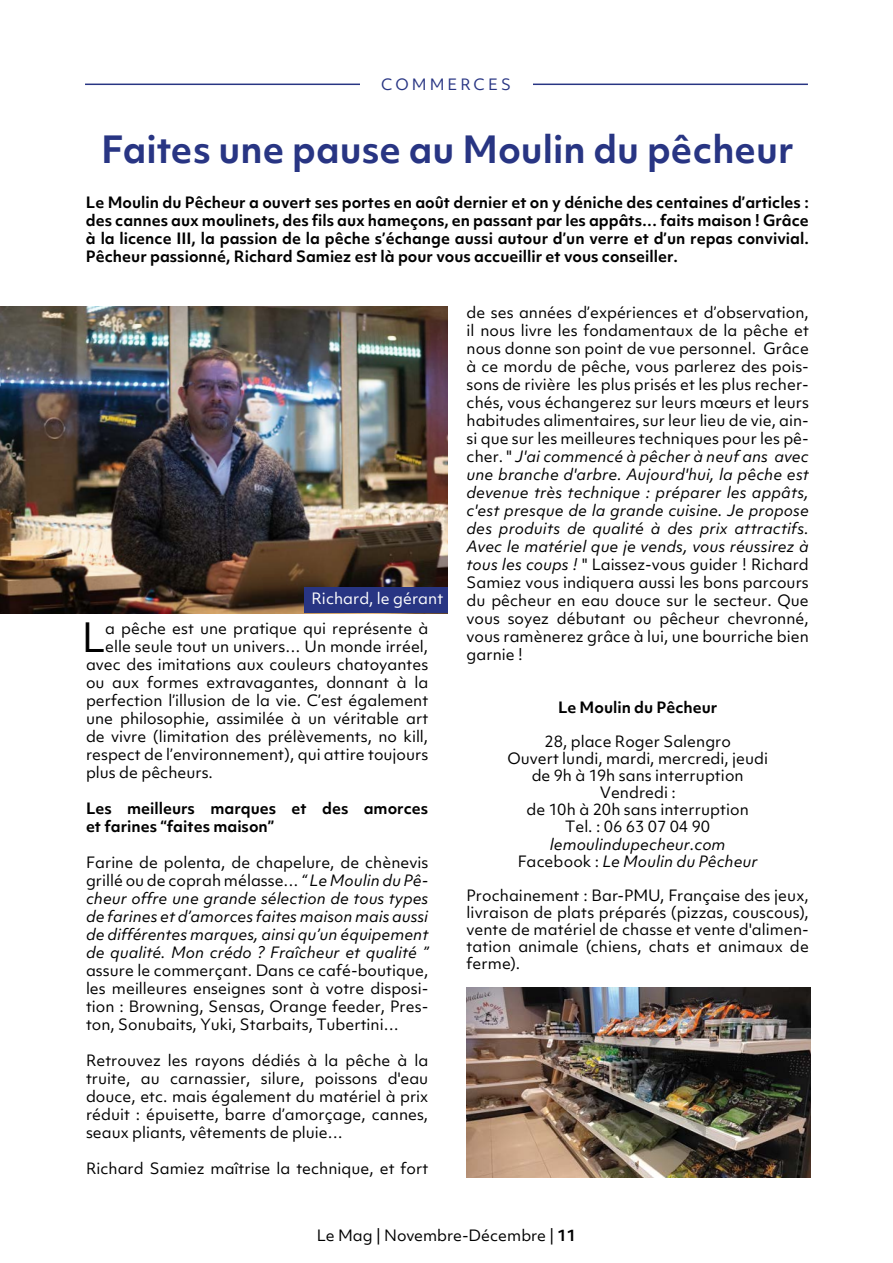
<style>
.page{position:relative;width:893px;height:1263px;background:#fff}
.page>*{position:absolute;margin:0;border:0;box-sizing:border-box;transform-origin:0 0}
.t1{font:38.7px "Objektiv Mk 1";color:#000}
.t2{font:700 36px "Objektiv Mk 1";color:#283583}
.t3{font:15px/18px "Objektiv Mk 1";color:#000;text-align:justify}
.t4{font:700 15px/18px "Objektiv Mk 1";color:#000}
.t5{font:italic 15px/18px "Objektiv Mk 1";color:#000;text-align:justify}
.t6{font:15px "Objektiv Mk 1";letter-spacing:.005em;color:#fff}
.t7{font:15px "Objektiv Mk 1";letter-spacing:.2em;color:#283583}
.s1{font-style:normal}
.s2{font-style:italic}
.s3{font-weight:700}
</style>
<div class="page">
<hr style="left:85px;top:84px;width:723px;height:1px;background:#283583">
<div style="left:360px;top:62px;width:172px;height:45px;background:#fff"></div>
<img style="left:0;top:306px;width:447px;height:307px">
<img style="left:467px;top:988px;width:343px;height:190px">
<div style="left:304px;top:588px;width:144px;height:25px;background:#283583"></div>
<p class="t7" style="left:381px;top:74px;width:132px">COMMERCES</p>
<h2 class="t2" style="left:101px;top:124px;width:694px">Faites une pause au Moulin du pêcheur</h2>
<p class="t4" style="left:86px;top:193px;width:724px;text-align:justify">Le Moulin du Pêcheur a ouvert ses portes en août dernier et on y déniche des centaines d’articles : des cannes aux moulinets, des fils aux hameçons, en passant par les appâts… faits maison ! Grâce à la licence III, la passion de la pêche s’échange aussi autour d’un verre et d’un repas convivial.<br>Pêcheur passionné, Richard Samiez est là pour vous accueillir et vous conseiller.</p>
<p class="t6" style="left:311px;top:588px;width:133px">Richard, le gérant</p>
<h1 class="t1" style="left:82px;top:611px;width:25px">L</h1>
<p class="t3" style="left:105px;top:619px;width:324px">a pêche est une pratique qui représente à</p>
<p class="t3" style="left:105px;top:637px;width:325px">elle seule tout un univers… Un monde irréel,</p>
<p class="t3" style="left:86px;top:655px;width:344px">avec des imitations aux couleurs chatoyantes</p>
<p class="t3" style="left:86px;top:673px;width:344px">ou aux formes extravagantes, donnant à la</p>
<p class="t3" style="left:86px;top:691px;width:344px">perfection l’illusion de la vie. C’est également</p>
<p class="t3" style="left:86px;top:709px;width:344px">une philosophie, assimilée à un véritable art</p>
<p class="t3" style="left:86px;top:727px;width:344px">de vivre (limitation des prélèvements, no kill,</p>
<p class="t3" style="left:86px;top:745px;width:344px">respect de l’environnement), qui attire toujours</p>
<p class="t3" style="left:86px;top:763px;width:128px">plus de pêcheurs.</p>
<p class="t4" style="left:86px;top:799px;width:344px">Les meilleurs marques et des amorces et farines “faites maison”</p>
<p class="t5" style="left:86px;top:853px;width:344px"><span class="s1">Farine de polenta, de chapelure, de chènevis grillé ou de coprah mélasse…</span> “ Le Moulin du Pê&shy;cheur offre une grande sélection de tous types de farines et d’amorces faites maison mais aussi de différentes marques, ainsi qu’un équipement de qualité. Mon crédo ? Fraîcheur et qualité ”</p>
<p class="t3" style="left:86px;top:961px;width:344px">assure le commerçant. Dans ce café-boutique, les meilleures enseignes sont à votre disposi&shy;tion : Browning, Sensas, Orange feeder, Pres&shy;ton, Sonubaits, Yuki, Starbaits, Tubertini…</p>
<p class="t3" style="left:86px;top:1051px;width:344px">Retrouvez les rayons dédiés à la pêche à la truite, au carnassier, silure, poissons d'eau douce, etc. mais également du matériel à prix réduit : épuisette, barre d’amorçage, cannes, seaux pliants, vêtements de pluie…</p>
<p class="t3" style="left:86px;top:1159px;width:344px">Richard Samiez maîtrise la technique, et fort</p>
<p class="t3" style="left:467px;top:304px;width:344px">de ses années d’expériences et d’observation, il nous livre les fondamentaux de la pêche et nous donne son point de vue personnel. Grâce à ce mordu de pêche, vous parlerez des pois&shy;sons de rivière les plus prisés et les plus recher&shy;chés, vous échangerez sur leurs mœurs et leurs habitudes alimentaires, sur leur lieu de vie, ain&shy;si que sur les meilleures techniques pour les pê&shy;cher. " <span class="s2">J'ai commencé à pêcher à neuf ans avec une branche d'arbre. Aujourd'hui, la pêche est devenue très technique : préparer les appâts, c'est presque de la grande cuisine. Je propose des produits de qualité à des prix attractifs.<br>Avec le matériel que je vends, vous réussirez à tous les coups !</span> " Laissez-vous guider ! Richard Samiez vous indiquera aussi les bons parcours du pêcheur en eau douce sur le secteur. Que vous soyez débutant ou pêcheur chevronné, vous ramènerez grâce à lui, une bourriche bien garnie !</p>
<p class="t4" style="left:558px;top:698px;width:161px">Le Moulin du Pêcheur</p>
<p class="t3" style="left:507px;top:732px;width:262px;line-height:17.1px;text-align:center">28, place Roger Salengro<br>Ouvert lundi, mardi, mercredi, jeudi de 9h à 19h sans interruption<br>Vendredi :<br>de 10h à 20h sans interruption<br>Tel. : 06 63 07 04 90</p>
<p class="t5" style="left:518px;top:835px;width:241px;line-height:17.1px;text-align:center">lemoulindupecheur.com<br><span class="s1">Facebook :</span> Le Moulin du Pêcheur</p>
<p class="t3" style="left:467px;top:886px;width:344px;line-height:17.1px">Prochainement : Bar-PMU, Française des jeux, livraison de plats préparés (pizzas, couscous), vente de matériel de chasse et vente d'alimen&shy;tation animale (chiens, chats et animaux de ferme).</p>
<p class="t3" style="left:317px;top:1226px;width:261px">Le Mag | Novembre-Décembre | <span class="s3">11</span></p>
</div>
